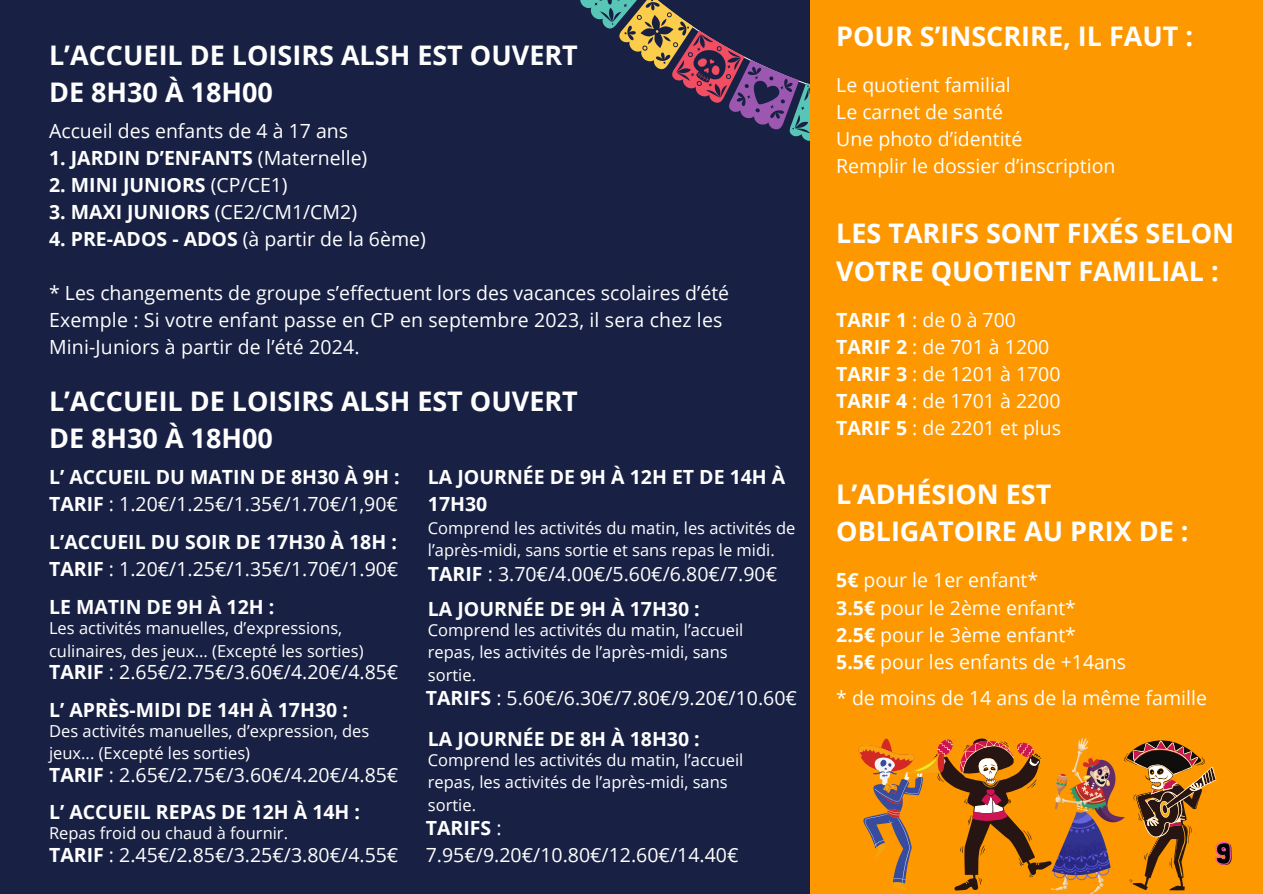
<style>
.page{position:relative;width:1263px;height:894px;background:#fff}
.page>*{position:absolute;margin:0;border:0;box-sizing:border-box;transform-origin:0 0}
.t1{font:900 30px "Londrina Solid";color:#000001}
.t2{font:700 27px/37.2px "Open Sans";color:#fff}
.t3{font:19.5px/27px "Open Sans";color:#fff}
.t4{font:700 19.5px/27px "Open Sans";color:#fff}
.t5{font:16.5px/22.5px "Open Sans";color:#fff}
.s1{font-weight:400}
.s2{font-weight:700}
</style>
<div class="page">
<div style="left:0;top:0;width:1263px;height:893px;background:#182144"></div>
<svg style="left:580px;top:0;width:231px;height:185px"></svg>
<div style="left:811px;top:0;width:452px;height:893px;background:#fe9800"></div>
<img style="left:1051px;top:738px;width:73px;height:155px">
<svg style="left:858px;top:738px;width:193px;height:152px"></svg>
<svg style="left:1124px;top:740px;width:107px;height:150px"></svg>
<h1 class="t2" style="left:49px;top:36px;width:530px">L’ACCUEIL DE LOISIRS ALSH EST OUVERT<br>DE 8H30 À 18H00</h1>
<h4 class="t3" style="left:49px;top:116px;width:301px">Accueil des enfants de 4 à 17 ans</h4>
<h4 class="t4" style="left:49px;top:143px;width:320px">1. JARDIN D’ENFANTS <span class="s1">(Maternelle)</span></h4>
<h4 class="t4" style="left:49px;top:170px;width:240px">2. MINI JUNIORS <span class="s1">(CP/CE1)</span></h4>
<h4 class="t4" style="left:49px;top:197px;width:309px">3. MAXI JUNIORS <span class="s1">(CE2/CM1/CM2)</span></h4>
<h4 class="t3" style="left:49px;top:224px;width:378px"><span class="s2">4. PRE-ADOS - ADOS</span> (à partir de la 6ème)</h4>
<h1 class="t3" style="left:49px;top:278px;width:682px">* Les changements de groupe s’effectuent lors des vacances scolaires d’été<br>Exemple : Si votre enfant passe en CP en septembre 2023, il sera chez les<br>Mini-Juniors à partir de l’été 2024.</h1>
<h4 class="t2" style="left:49px;top:382px;width:530px">L’ACCUEIL DE LOISIRS ALSH EST OUVERT<br>DE 8H30 À 18H00</h4>
<h1 class="t4" style="left:49px;top:463px;width:352px">L’ ACCUEIL DU MATIN DE 8H30 À 9H :<br>TARIF <span class="s1">: 1.20€/1.25€/1.35€/1.70€/1,90€</span></h1>
<h4 class="t4" style="left:49px;top:528px;width:351px">L’ACCUEIL DU SOIR DE 17H30 À 18H :<br>TARIF <span class="s1">: 1.20€/1.25€/1.35€/1.70€/1.90€</span></h4>
<h4 class="t4" style="left:49px;top:593px;width:227px">LE MATIN DE 9H À 12H :</h4>
<p class="t5" style="left:49px;top:616px;width:316px">Les activités manuelles, d’expressions, culinaires, des jeux... (Excepté les sorties)</p>
<p class="t3" style="left:49px;top:657px;width:351px"><span class="s2">TARIF</span> : 2.65€/2.75€/3.60€/4.20€/4.85€</p>
<p class="t4" style="left:49px;top:695px;width:300px">L’ APRÈS-MIDI DE 14H À 17H30 :</p>
<p class="t5" style="left:49px;top:719px;width:322px">Des activités manuelles, d’expression, des jeux... (Excepté les sorties)</p>
<h1 class="t3" style="left:49px;top:760px;width:351px"><span class="s2">TARIF</span> : 2.65€/2.75€/3.60€/4.20€/4.85€</h1>
<h4 class="t4" style="left:49px;top:798px;width:313px">L’ ACCUEIL REPAS DE 12H À 14H :</h4>
<h4 class="t5" style="left:49px;top:821px;width:240px">Repas froid ou chaud à fournir.</h4>
<h1 class="t3" style="left:49px;top:840px;width:351px"><span class="s2">TARIF</span> : 2.45€/2.85€/3.25€/3.80€/4.55€</h1>
<h3 class="t4" style="left:428px;top:463px;width:359px">LA JOURNÉE DE 9H À 12H ET DE 14H À<br>17H30</h3>
<h2 class="t5" style="left:428px;top:516px;width:369px">Comprend les activités du matin, les activités de l’après-midi, sans sortie et sans repas le midi.</h2>
<p class="t3" style="left:428px;top:559px;width:351px"><span class="s2">TARIF</span> : 3.70€/4.00€/5.60€/6.80€/7.90€</p>
<h3 class="t4" style="left:428px;top:594px;width:273px">LA JOURNÉE DE 9H À 17H30 :</h3>
<h3 class="t5" style="left:428px;top:618px;width:317px">Comprend les activités du matin, l’accueil repas, les activités de l’après-midi, sans sortie.</h3>
<h2 class="t3" style="left:426px;top:683px;width:373px"><span class="s2">TARIFS</span> : 5.60€/6.30€/7.80€/9.20€/10.60€</h2>
<h3 class="t4" style="left:428px;top:724px;width:273px">LA JOURNÉE DE 8H À 18H30 :</h3>
<h2 class="t5" style="left:428px;top:748px;width:317px">Comprend les activités du matin, l’accueil repas, les activités de l’après-midi, sans sortie.</h2>
<p class="t3" style="left:426px;top:813px;width:314px"><span class="s2">TARIFS</span> :<br>7.95€/9.20€/10.80€/12.60€/14.40€</p>
<p class="t2" style="left:836px;top:17px;width:358px">POUR S’INSCRIRE, IL FAUT :</p>
<h3 class="t3" style="left:836px;top:71px;width:281px">Le quotient familial<br>Le carnet de santé<br>Une photo d’identité<br>Remplir le dossier d’inscription</h3>
<h2 class="t2" style="left:836px;top:214px;width:399px">LES TARIFS SONT FIXÉS SELON<br>VOTRE QUOTIENT FAMILIAL :</h2>
<p class="t3" style="left:836px;top:305px;width:226px"><span class="s2">TARIF 1</span> : de 0 à 700<br><span class="s2">TARIF 2</span> : de 701 à 1200<br><span class="s2">TARIF 3</span> : de 1201 à 1700<br><span class="s2">TARIF 4</span> : de 1701 à 2200<br><span class="s2">TARIF 5</span> : de 2201 et plus</p>
<h3 class="t2" style="left:836px;top:475px;width:354px">L’ADHÉSION EST<br>OBLIGATOIRE AU PRIX DE :</h3>
<h2 class="t3" style="left:836px;top:566px;width:292px"><span class="s2">5€</span> pour le 1er enfant*<br><span class="s2">3.5€</span> pour le 2ème enfant*<br><span class="s2">2.5€</span> pour le 3ème enfant*<br><span class="s2">5.5€</span> pour les enfants de +14ans</h2>
<p class="t3" style="left:836px;top:683px;width:372px">* de moins de 14 ans de la même famille</p>
<h1 class="t1" style="left:1217px;top:836px;width:17px">9</h1>
</div>
